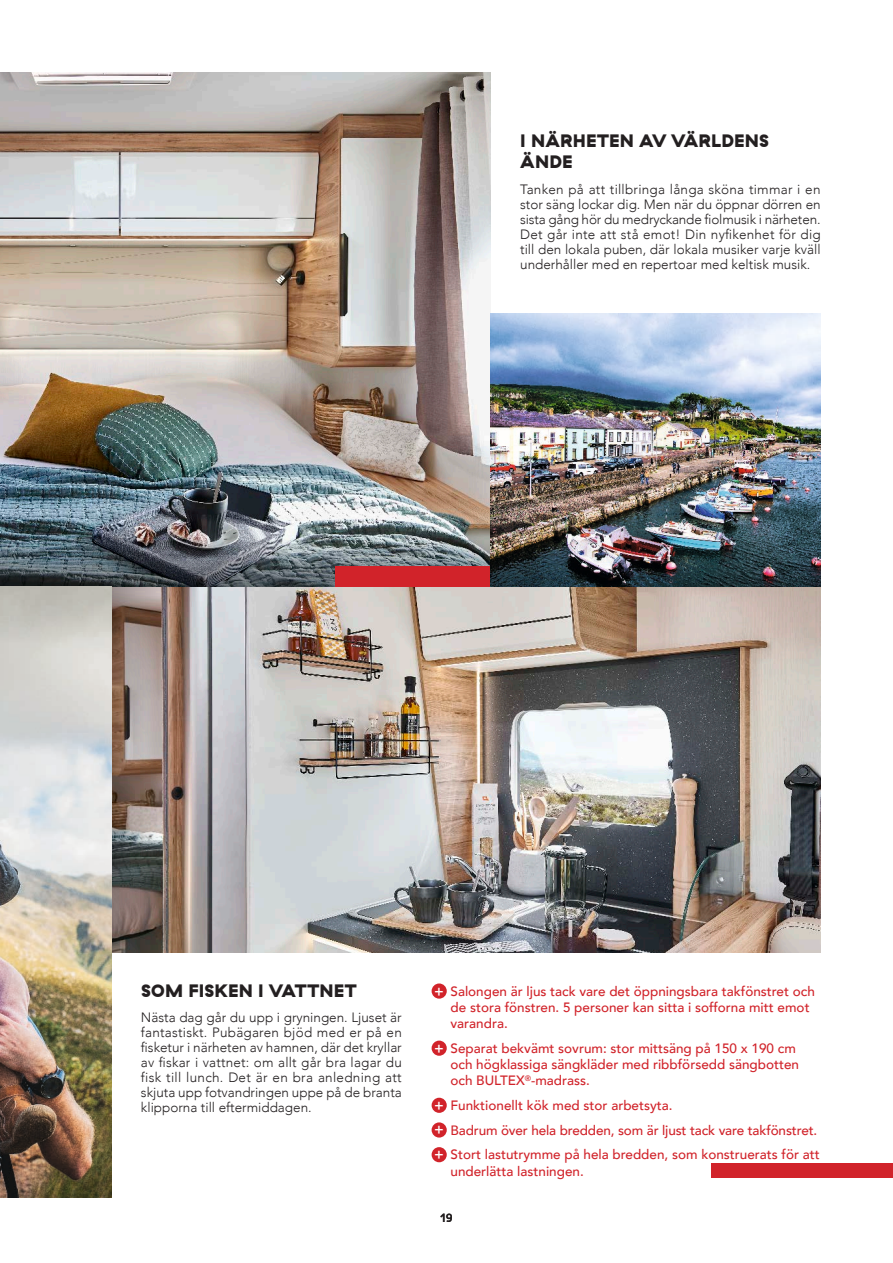
<style>
.page{position:relative;width:893px;height:1263px;background:#fff}
.page>*{position:absolute;margin:0;border:0;box-sizing:border-box;transform-origin:0 0}
.t1{font:900 18px/21.6px "GT Haptik";letter-spacing:.01em;color:#231f20}
.t2{font:300 13.5px/15px "Avenir";color:#231f20;text-align:justify}
.t3{font:500 13.5px/16.2px "Avenir";color:#d1232a}
.t4{font:500 12px "GT Haptik";color:#231f20}
.s1{font-family:"GT Haptik";font-weight:400;font-size:15.3px;color:#fff}
</style>
<div class="page">
<img style="left:267px;top:587px;width:554px;height:365px">
<img style="left:0;top:72px;width:490px;height:359px">
<img style="left:0;top:431px;width:490px;height:156px">
<img style="left:111px;top:587px;width:156px;height:365px">
<div style="left:335px;top:566px;width:155px;height:21px;background:#d1232a"></div>
<img style="left:0;top:587px;width:111px;height:611px">
<div style="left:712px;top:1164px;width:181px;height:14px;background:#d1232a"></div>
<img style="left:490px;top:314px;width:331px;height:273px">
<div style="left:432px;top:983px;width:15px;height:16px;background:#d1232a;border-radius:50%"></div>
<div style="left:432px;top:1040px;width:15px;height:16px;background:#d1232a;border-radius:50%"></div>
<div style="left:432px;top:1098px;width:15px;height:15px;background:#d1232a;border-radius:50%"></div>
<div style="left:432px;top:1122px;width:15px;height:15px;background:#d1232a;border-radius:50%"></div>
<div style="left:432px;top:1147px;width:15px;height:15px;background:#d1232a;border-radius:50%"></div>
<h1 class="t1" style="left:520px;top:129px;width:250px">I NÄRHETEN AV VÄRLDENS<br>ÄNDE</h1>
<p class="t2" style="left:520px;top:182px;width:302px">Tanken på att tillbringa långa sköna timmar i en stor säng lockar dig. Men när du öppnar dörren en sista gång hör du medryckande fiolmusik i närheten.<br>Det går inte att stå emot! Din nyfikenhet för dig till den lokala puben, där lokala musiker varje kväll underhåller med en repertoar med keltisk musik.</p>
<h1 class="t1" style="left:141px;top:979px;width:217px">SOM FISKEN I VATTNET</h1>
<p class="t2" style="left:141px;top:1010px;width:262px">Nästa dag går du upp i gryningen. Ljuset är fantastiskt. Pubägaren bjöd med er på en fisketur i närheten av hamnen, där det kryllar av fiskar i vattnet: om allt går bra lagar du fisk till lunch. Det är en bra anledning att skjuta upp fotvandringen uppe på de branta klipporna till eftermiddagen.</p>
<p class="t3" style="left:450px;top:982px;width:366px;text-indent:-16px"><span class="s1">+</span> Salongen är ljus tack vare det öppningsbara takfönstret och de stora fönstren. 5 personer kan sitta i sofforna mitt emot varandra.</p>
<p class="t3" style="left:450px;top:1039px;width:350px;text-indent:-16px"><span class="s1">+</span> Separat bekvämt sovrum: stor mittsäng på 150 x 190 cm och högklassiga sängkläder med ribbförsedd sängbotten och BULTEX<sup>®</sup>-madrass.</p>
<p class="t3" style="left:434px;top:1092px;width:387px;line-height:24.8px"><span class="s1">+</span> Funktionellt kök med stor arbetsyta.<br><span class="s1">+</span> Badrum över hela bredden, som är ljust tack vare takfönstret. <span class="s1">+</span> Stort lastutrymme på hela bredden, som konstruerats för att</p>
<p class="t3" style="left:450px;top:1162px;width:135px">underlätta lastningen.</p>
<p class="t4" style="left:440px;top:1210px;width:14px">19</p>
</div>
